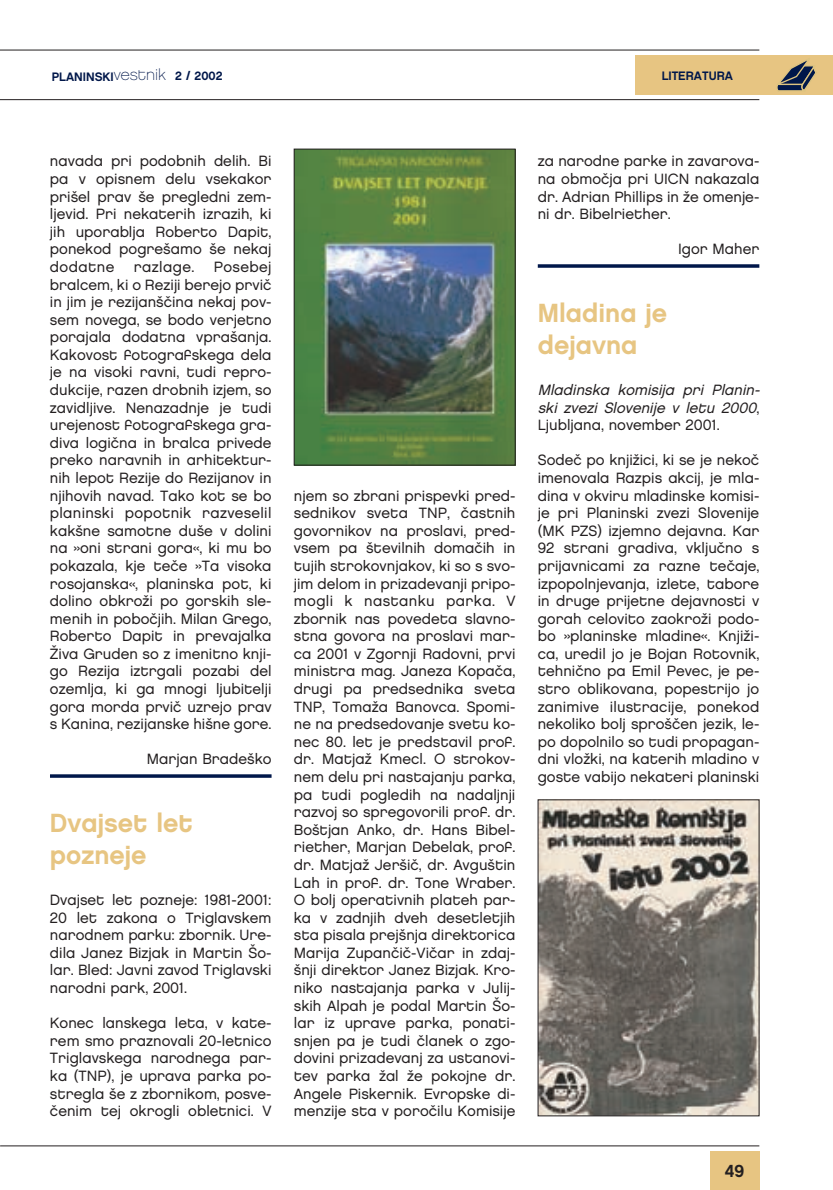
<style>
.page{position:relative;width:833px;height:1190px;background:#fff}
.page>*{position:absolute;margin:0;border:0;box-sizing:border-box;transform-origin:0 0}
.t1{font:26.25px/31.5px "Chalet EE New York Nineteen Eighty";color:#e7c582}
.t2{font:17.5px "Chalet EE New York Nineteen Eighty";color:#231f20}
.t3{font:14.88px/17.7px "Chalet EE London Nineteen Eighty";color:#231f20;text-align:justify}
.t4{font:italic 14.88px/17.7px "Chalet EE London Nineteen Eighty";color:#231f20}
.t5{font:14.88px "Chalet EE London Nineteen Eighty";letter-spacing:.025em;color:#231f20}
.t6{font:12.25px "Chalet EE New York Nineteen Eighty";color:#00174a}
.s1{font-family:"Chalet EE Paris Nineteen Eighty";font-size:15.75px}
.s2{font-style:normal}
</style>
<div class="page">
<div style="left:710px;top:1151px;width:49px;height:39px;background:#e7c582"></div>
<hr style="left:0;top:1145px;width:759px;height:1px;background:#231f20">
<svg style="left:50px;top:774px;width:222px;height:4px"></svg>
<svg style="left:538px;top:264px;width:221px;height:4px"></svg>
<div style="left:635px;top:55px;width:198px;height:40px;background:#e7c582"></div>
<svg style="left:777px;top:60px;width:38px;height:32px"></svg>
<hr style="left:0;top:50px;width:759px;height:1px;background:#231f20">
<hr style="left:0;top:99px;width:759px;height:1px;background:#231f20">
<img style="left:296px;top:151px;width:217px;height:312px">
<div style="left:294px;top:149px;width:221px;height:316px;border:1px solid #231f20"></div>
<img style="left:540px;top:802px;width:217px;height:312px">
<p class="t6" style="left:52px;top:72px;width:172px">PLANINSKI<span class="s1">vestnik</span> 2 / 2002</p>
<p class="t6" style="left:662px;top:71px;width:73px">LITERATURA</p>
<p class="t3" style="left:50px;top:154px;width:223px">navada pri podobnih delih. Bi pa v opisnem delu vsekakor pri‰el prav ‰e pregledni zem&shy;ljevid. Pri nekaterih izrazih, ki jih uporablja Roberto Dapit, ponekod pogre‰amo ‰e nekaj dodatne</p>
<p class="t3" style="left:50px;top:259px;width:223px;text-indent:164px">Posebej bralcem, ki o Reziji berejo prviã in jim je rezijan‰ãina nekaj pov&shy;sem novega, se bodo verjetno porajala dodatna vpra‰anja.<br>Kakovost fotografskega dela je na visoki ravni, tudi repro&shy;dukcije, razen drobnih izjem, so zavidljive. Nenazadnje je tudi urejenost fotografskega gra&shy;diva logiãna in bralca privede preko naravnih in arhitektur&shy;nih lepot Rezije do Rezijanov in njihovih navad. Tako kot se bo planinski popotnik razveselil kak‰ne samotne du‰e v dolini na »oni strani gora«, ki mu bo pokazala, kje teãe »Ta visoka rosojanska«, planinska pot, ki dolino obkroÏi po gorskih sle&shy;menih in poboãjih. Milan Grego, Roberto Dapit in prevajalka Îiva Gruden so z imenitno knji&shy;go Rezija iztrgali pozabi del ozemlja, ki ga mnogi ljubitelji gora morda prviã uzrejo prav s Kanina, rezijanske hi‰ne gore.</p>
<p class="t3" style="left:147px;top:752px;width:126px">Marjan Brade‰ko</p>
<p class="t5" style="left:134px;top:261px;width:62px">razlage.</p>
<h1 class="t1" style="left:50px;top:810px;width:144px">Dvajset let pozneje</h1>
<p class="t3" style="left:50px;top:893px;width:223px">Dvajset let pozneje: 1981-2001:<br>20 let zakona o Triglavskem narodnem parku: zbornik. Ure&shy;dila Janez Bizjak in Martin ·o&shy;lar. Bled: Javni zavod Triglavski narodni park, 2001.</p>
<p class="t3" style="left:50px;top:1016px;width:223px">Konec lanskega leta, v kate&shy;rem smo praznovali 20-letnico Triglavskega narodnega par&shy;ka (TNP), je uprava parka po&shy;stregla ‰e z zbornikom, posve&shy;ãenim tej okrogli obletnici. V</p>
<p class="t3" style="left:294px;top:488px;width:223px">njem so zbrani prispevki pred&shy;sednikov sveta TNP, ãastnih govornikov na proslavi, pred&shy;vsem pa ‰tevilnih domaãih in tujih strokovnjakov, ki so s svo&shy;jim delom in prizadevanji pripo&shy;mogli k nastanku parka. V zbornik nas povedeta slavno&shy;stna govora na proslavi mar&shy;ca 2001 v Zgornji Radovni, prvi ministra mag. Janeza Kopaãa, drugi pa predsednika sveta TNP, TomaÏa Banovca. Spomi&shy;ne na predsedovanje svetu ko&shy;nec 80. let je predstavil prof. dr. MatjaÏ Kmecl. O strokov&shy;nem delu pri nastajanju parka, pa tudi pogledih na nadaljnji razvoj so spregovorili prof. dr.<br>Bo‰tjan Anko, dr. Hans Bibel&shy;riether, Marjan Debelak, prof. dr. MatjaÏ Jer‰iã, dr. Avgu‰tin Lah in prof. dr. Tone Wraber.<br>O bolj operativnih plateh par&shy;ka v zadnjih dveh desetletjih sta pisala prej‰nja direktorica Marija Zupanãiã-Viãar in zdaj-‰nji direktor Janez Bizjak. Kro&shy;niko nastajanja parka v Julij&shy;skih Alpah je podal Martin ·o&shy;lar iz uprave parka, ponati&shy;snjen pa je tudi ãlanek o zgo&shy;dovini prizadevanj za ustanovi&shy;tev parka Ïal Ïe pokojne dr.<br>Angele Piskernik. Evropske di&shy;menzije sta v poroãilu Komisije</p>
<p class="t3" style="left:538px;top:154px;width:223px">za narodne parke in zavarova&shy;na obmoãja pri UICN nakazala dr. Adrian Phillips in Ïe omenje&shy;ni dr. Bibelriether.</p>
<p class="t3" style="left:678px;top:242px;width:83px">Igor Maher</p>
<h1 class="t1" style="left:538px;top:300px;width:131px">Mladina je dejavna</h1>
<p class="t4" style="left:538px;top:383px;width:226px">Mladinska komisija pri Planin&shy;ski zvezi Slovenije v letu 2000<span class="s2">,<br>Ljubljana, november 2001.</span></p>
<p class="t3" style="left:538px;top:453px;width:223px">Sodeã po knjiÏici, ki se je nekoã imenovala Razpis akcij, je mla&shy;dina v okviru mladinske komisi&shy;je pri Planinski zvezi Slovenije (MK PZS) izjemno dejavna. Kar 92 strani gradiva, vkljuãno s prijavnicami za razne teãaje, izpopolnjevanja, izlete, tabore in druge prijetne dejavnosti v gorah celovito zaokroÏi podo&shy;bo »planinske mladine«. KnjiÏi&shy;ca, uredil jo je Bojan Rotovnik, tehniãno pa Emil Pevec, je pe&shy;stro oblikovana, popestrijo jo zanimive ilustracije, ponekod nekoliko bolj spro‰ãen jezik, le&shy;po dopolnilo so tudi propagan&shy;dni vloÏki, na katerih mladino v goste vabijo nekateri planinski</p>
<p class="t2" style="left:725px;top:1164px;width:21px">49</p>
</div>
